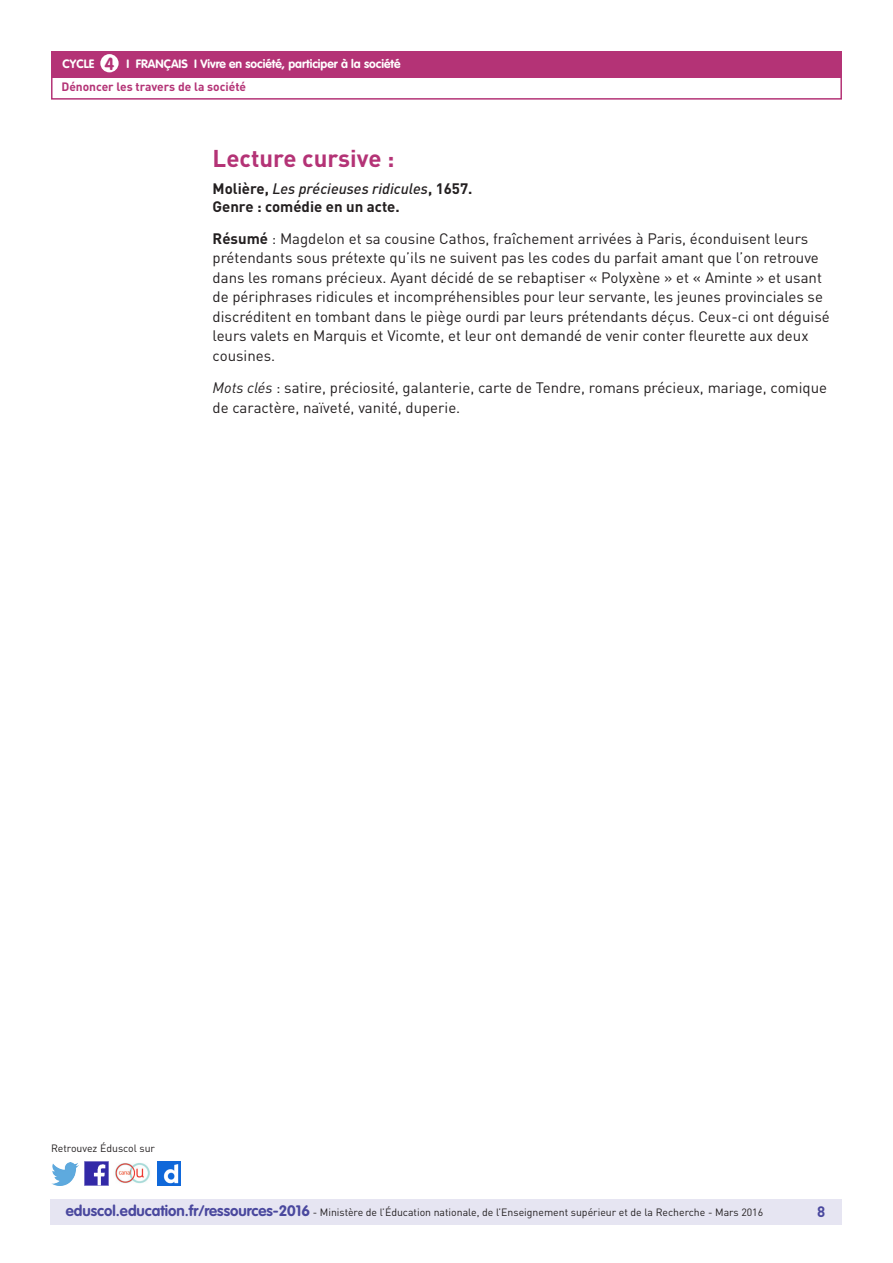
<style>
.page{position:relative;width:893px;height:1263px;background:#fff}
.page>*{position:absolute;margin:0;border:0;box-sizing:border-box;transform-origin:0 0}
._03_Titre_de_niveau{font:700 24px "DIN Pro";color:#b43376}
.t1{font:700 17.25px "VAG Rounded Std";color:#b43376}
._06_Texte_courant{font:15px/19.5px "DIN Pro";color:#231f20}
._06_Texte_courant-2{font:italic 500 15px "DIN Pro";color:#231f20}
._06_Texte_courant-3{font:700 15px "DIN Pro";color:#231f20}
.t2{font:700 15px "DIN Pro";color:#4a489e}
.t3{font:700 12px "VAG Rounded Std";color:#fff}
.t4{font:700 12px "DIN Pro";color:#b43376}
.t5{font:10.5px "DIN Pro";color:#231f20}
.s1{font-weight:700;font-style:normal}
.s2{font-weight:700}
.s3{font-style:italic}
.s4{font-family:"VAG Rounded Std";font-weight:700;font-size:15px;color:#4a489e}
</style>
<div class="page">
<div style="left:50px;top:1199px;width:791px;height:26px;background:#e6e5f2"></div>
<div style="left:51px;top:51px;width:791px;height:27px;background:#b43376"></div>
<div style="left:100px;top:54px;width:19px;height:18px;background:#fff;border-radius:50%"></div>
<div style="left:51px;top:75px;width:791px;height:25px;border:2px solid #b43376"></div>
<img style="left:85px;top:1162px;width:23px;height:23px">
<img style="left:51px;top:1163px;width:28px;height:22px">
<img style="left:158px;top:1162px;width:22px;height:23px">
<img style="left:115px;top:1163px;width:35px;height:21px">
<p class="t1" style="left:105px;top:53px;width:11px">4</p>
<p class="t4" style="left:61px;top:79px;width:186px">Dénoncer les travers de la société</p>
<p class="t3" style="left:63px;top:57px;width:33px">CYCLE</p>
<p class="t3" style="left:127px;top:57px;width:275px">I FRANÇAIS I Vivre en société, participer à la société</p>
<p class="_03_Titre_de_niveau" style="left:213px;top:143px;width:183px">Lecture cursive :</p>
<p class="_06_Texte_courant-2" style="left:213px;top:179px;width:261px"><span class="s1">Molière,</span> Les précieuses ridicules<span class="s1">, 1657.</span></p>
<p class="_06_Texte_courant-3" style="left:213px;top:196px;width:189px">Genre : comédie en un acte.</p>
<p class="_06_Texte_courant" style="left:213px;top:228px;width:619px"><span class="s2">Résumé</span> : Magdelon et sa cousine Cathos, fraîchement arrivées à Paris, éconduisent leurs prétendants sous prétexte qu’ils ne suivent pas les codes du parfait amant que l’on retrouve dans les romans précieux. Ayant décidé de se rebaptiser « Polyxène » et « Aminte » et usant de périphrases ridicules et incompréhensibles pour leur servante, les jeunes provinciales se discréditent en tombant dans le piège ourdi par leurs prétendants déçus. Ceux-ci ont déguisé leurs valets en Marquis et Vicomte, et leur ont demandé de venir conter fleurette aux deux cousines.</p>
<p class="_06_Texte_courant" style="left:213px;top:378px;width:616px"><span class="s3">Mots clés</span> : satire, préciosité, galanterie, carte de Tendre, romans précieux, mariage, comique de caractère, naïveté, vanité, duperie.</p>
<p class="t5" style="left:51px;top:1141px;width:106px">Retrouvez Éduscol sur</p>
<p class="t5" style="left:66px;top:1205px;width:699px"><span class="s4">eduscol.education.fr/ressources-2016</span> - Ministère de l’Éducation nationale, de l’Enseignement supérieur et de la Recherche - Mars 2016</p>
<p class="t2" style="left:817px;top:1201px;width:10px">8</p>
</div>
